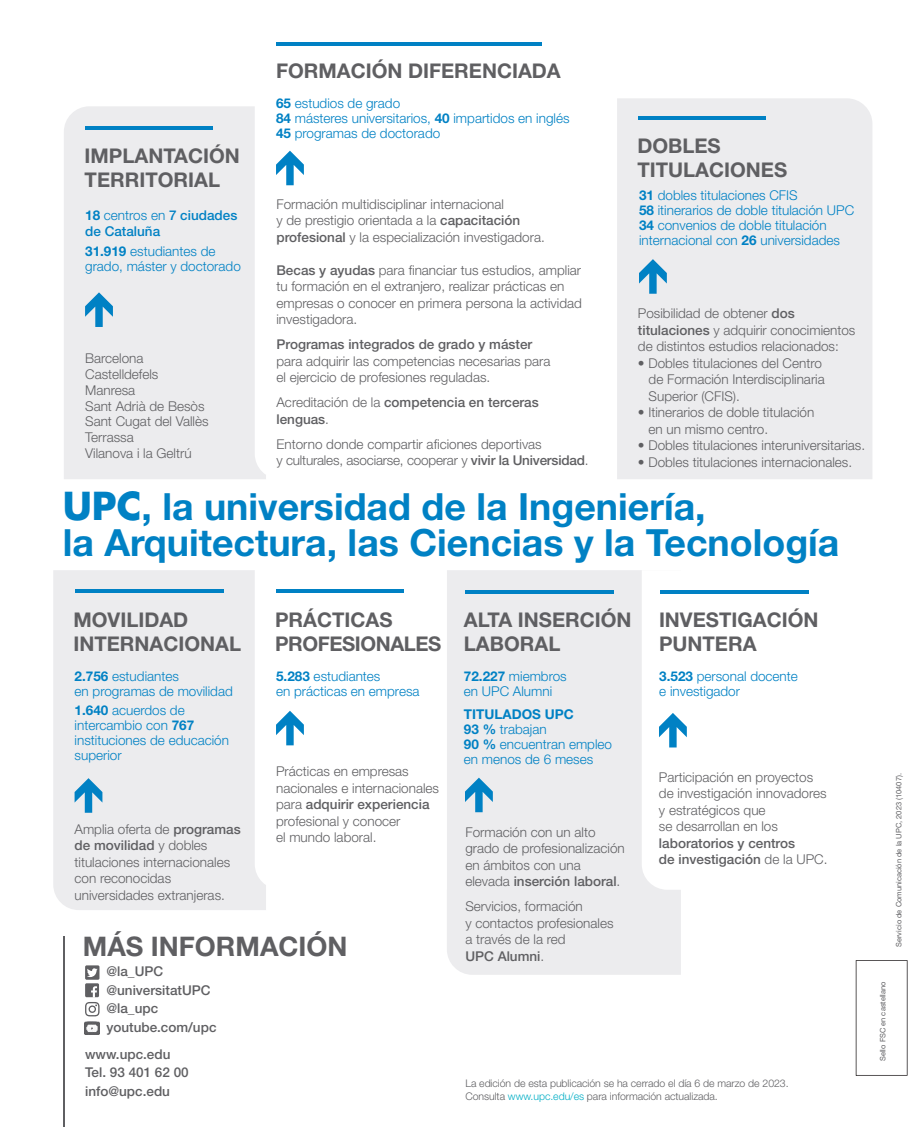
<style>
.page{position:relative;width:915px;height:1127px;background:#fff}
.page>*{position:absolute;margin:0;border:0;box-sizing:border-box;transform-origin:0 0}
.t1{font:700 37.5px/36px "Helvetica Neue LT Std";color:#0081c4}
.t2{font:700 27px "Helvetica Neue LT Std";color:#5f5f62}
.t3{font:700 20.25px/24px "Helvetica Neue LT Std";color:#5f5f62}
.t4{font:700 20.25px/24px "Helvetica Neue LT Std";letter-spacing:-.02em;color:#5f5f62}
.t5{font:300 13.5px/16.5px "Helvetica Neue LT Std";color:#5f5f62}
.t6{font:300 13.5px/15px "Helvetica Neue LT Std";color:#0081c4}
.t7{font:500 13.5px/18.6px "Helvetica Neue LT Std";color:#5f5f62}
.t8{font:500 13.5px/16.5px "Helvetica Neue LT Std";color:#0081c4}
.t9{font:300 10.5px/13.5px "Helvetica Neue LT Std";letter-spacing:-.005em;color:#5f5f62}
.t10{font:7.5px "Helvetica Neue LT Std";color:#5f5f62}
.s1{font-weight:700}
.s2{font-weight:300}
.s3{font-weight:500}
.s4{font-family:"Futura Std"}
.s5{color:#00aec5}
</style>
<div class="page">
<div style="left:64px;top:106px;width:191px;height:373px;background:#ececee"></div>
<div style="left:447px;top:570px;width:233px;height:405px;background:#ececee"></div>
<svg style="left:641px;top:570px;width:168px;height:320px"></svg>
<div style="left:617px;top:98px;width:255px;height:381px;background:#ececee"></div>
<svg style="left:638px;top:259px;width:28px;height:35px"></svg>
<svg style="left:85px;top:292px;width:28px;height:35px"></svg>
<svg style="left:658px;top:713px;width:28px;height:34px"></svg>
<hr style="left:465px;top:590px;width:148px;height:3px;background:#0081c4">
<hr style="left:659px;top:590px;width:149px;height:3px;background:#0081c4">
<hr style="left:85px;top:126px;width:128px;height:3px;background:#0081c4">
<hr style="left:638px;top:117px;width:127px;height:3px;background:#0081c4">
<svg style="left:465px;top:778px;width:27px;height:34px"></svg>
<svg style="left:276px;top:151px;width:28px;height:34px"></svg>
<div style="left:53px;top:570px;width:213px;height:340px;background:#ececee"></div>
<svg style="left:75px;top:778px;width:27px;height:35px"></svg>
<hr style="left:75px;top:590px;width:148px;height:3px;background:#0081c4">
<svg style="left:255px;top:570px;width:149px;height:319px"></svg>
<svg style="left:276px;top:711px;width:28px;height:34px"></svg>
<hr style="left:276px;top:590px;width:127px;height:3px;background:#0081c4">
<hr style="left:276px;top:43px;width:265px;height:3px;background:#0081c4">
<hr style="left:63px;top:935px;width:2px;height:192px;background:#5f5f62">
<div style="left:85px;top:965px;width:14px;height:15px;background:#5f5f62;border-radius:2px"></div>
<svg style="left:87px;top:968px;width:11px;height:9px"></svg>
<div style="left:85px;top:983px;width:14px;height:14px;background:#5f5f62;border-radius:2px"></div>
<svg style="left:85px;top:986px;width:14px;height:30px"></svg>
<img style="left:85px;top:1021px;width:14px;height:14px">
<svg style="left:855px;top:960px;width:52px;height:116px"></svg>
<h3 class="t3" style="left:85px;top:144px;width:157px">IMPLANTACIÓN<br>TERRITORIAL</h3>
<p class="t8" style="left:85px;top:207px;width:154px"><span class="s1">18</span> <span class="s2">centros en</span> 7 ciudades de Cataluña</p>
<p class="t6" style="left:85px;top:243px;width:157px"><span class="s1">31.919</span> estudiantes de grado, máster y doctorado</p>
<p class="t5" style="left:85px;top:350px;width:125px;line-height:15.8px">Barcelona<br>Castelldefels<br>Manresa<br>Sant Adrià de Besòs<br>Sant Cugat del Vallès<br>Terrassa<br>Vilanova i la Geltrú</p>
<h3 class="t3" style="left:276px;top:59px;width:286px">FORMACIÓN DIFERENCIADA</h3>
<p class="t6" style="left:276px;top:95px;width:295px"><span class="s1">65</span> estudios de grado<br><span class="s1">84</span> másteres universitarios, <span class="s1">40</span> impartidos en inglés<br><span class="s1">45</span> programas de doctorado</p>
<p class="t5" style="left:276px;top:195px;width:270px">Formación multidisciplinar internacional<br>y de prestigio orientada a la <span class="s3">capacitación profesional</span> y la especialización investigadora.</p>
<p class="t5" style="left:276px;top:261px;width:307px"><span class="s3">Becas y ayudas</span> para financiar tus estudios, ampliar tu formación en el extranjero, realizar prácticas en empresas o conocer en primera persona la actividad investigadora.</p>
<p class="t7" style="left:276px;top:335px;width:257px">Programas integrados de grado y máster</p>
<p class="t5" style="left:276px;top:352px;width:275px">para adquirir las competencias necesarias para el ejercicio de profesiones reguladas.</p>
<p class="t7" style="left:276px;top:394px;width:264px;line-height:16.5px"><span class="s2">Acreditación de la</span> competencia en terceras lenguas<span class="s2">.</span></p>
<p class="t5" style="left:276px;top:435px;width:313px">Entorno donde compartir aficiones deportivas<br>y culturales, asociarse, cooperar y <span class="s3">vivir la Universidad</span>.</p>
<h3 class="t3" style="left:637px;top:133px;width:151px">DOBLES<br>TITULACIONES</h3>
<p class="t6" style="left:638px;top:188px;width:217px"><span class="s1">31</span> dobles titulaciones CFIS<br><span class="s1">58</span> itinerarios de doble titulación UPC <span class="s1">34</span> convenios de doble titulación internacional con <span class="s1">26</span> universidades</p>
<p class="t5" style="left:637px;top:305px;width:219px">Posibilidad de obtener <span class="s3">dos titulaciones</span> y adquirir conocimientos de distintos estudios relacionados:</p>
<p class="t5" style="left:648px;top:354px;width:178px;text-indent:-11px">• Dobles titulaciones del Centro de Formación Interdisciplinaria<br>Superior (CFIS).</p>
<p class="t5" style="left:648px;top:404px;width:167px;text-indent:-11px">• Itinerarios de doble titulación en un mismo centro.</p>
<p class="t5" style="left:637px;top:437px;width:229px">• Dobles titulaciones interuniversitarias.</p>
<p class="t5" style="left:637px;top:453px;width:216px">• Dobles titulaciones internacionales.</p>
<h1 class="t1" style="left:63px;top:488px;width:778px"><span class="s4">UPC</span>, la universidad de la Ingeniería,<br>la Arquitectura, las Ciencias y la Tecnología</h1>
<h3 class="t3" style="left:73px;top:607px;width:169px">MOVILIDAD<br>INTERNACIONAL</h3>
<p class="t6" style="left:75px;top:668px;width:160px"><span class="s1">2.756</span> estudiantes<br>en programas de movilidad</p>
<p class="t6" style="left:75px;top:702px;width:156px"><span class="s1">1.640</span> acuerdos de intercambio con <span class="s1">767 </span>instituciones de educación superior</p>
<p class="t5" style="left:74px;top:820px;width:168px">Amplia oferta de <span class="s3">programas de movilidad</span> y dobles titulaciones internacionales con reconocidas universidades extranjeras.</p>
<h3 class="t4" style="left:275px;top:607px;width:168px">PRÁCTICAS<br>PROFESIONALES</h3>
<p class="t6" style="left:276px;top:668px;width:145px"><span class="s1">5.283</span> estudiantes<br>en prácticas en empresa</p>
<p class="t5" style="left:276px;top:763px;width:164px">Prácticas en empresas nacionales e internacionales para <span class="s3">adquirir experiencia </span>profesional y conocer<br>el mundo laboral.</p>
<h2 class="t2" style="left:83px;top:929px;width:266px">MÁS INFORMACIÓN</h2>
<p class="t7" style="left:106px;top:962px;width:112px">@la_UPC @universitatUPC @la_upc youtube.com/upc</p>
<p class="t7" style="left:85px;top:1044px;width:105px">www.upc.edu<br>Tel. 93 401 62 00 info@upc.edu</p>
<h3 class="t3" style="left:463px;top:607px;width:169px">ALTA INSERCIÓN<br>LABORAL</h3>
<p class="t6" style="left:463px;top:668px;width:104px"><span class="s1">72.227</span> miembros en UPC Alumni</p>
<p class="t6" style="left:463px;top:707px;width:150px"><span class="s1">TITULADOS UPC<br>93 %</span> trabajan<br><span class="s1">90 %</span> encuentran empleo en menos de 6 meses</p>
<p class="t5" style="left:465px;top:823px;width:161px">Formación con un alto grado de profesionalización en ámbitos con una elevada <span class="s3">inserción laboral</span>.</p>
<p class="t5" style="left:465px;top:898px;width:150px">Servicios, formación<br>y contactos profesionales a través de la red<br><span class="s3">UPC Alumni</span>.</p>
<h3 class="t3" style="left:658px;top:607px;width:161px">INVESTIGACIÓN<br>PUNTERA</h3>
<p class="t6" style="left:659px;top:668px;width:140px"><span class="s1">3.523</span> personal docente e investigador</p>
<p class="t5" style="left:658px;top:768px;width:169px">Participación en proyectos de investigación innovadores y estratégicos que<br>se desarrollan en los</p>
<p class="t7" style="left:658px;top:834px;width:170px;line-height:16.5px">laboratorios y centros<br>de investigación <span class="s2">de la UPC.</span></p>
<p class="t9" style="left:465px;top:1076px;width:324px">La edición de esta publicación se ha cerrado el día 6 de marzo de 2023.<br>Consulta <span class="s5">www.upc.edu/es</span> para información actualizada.</p>
<p class="t10" style="left:894px;top:947px;width:175px;rotate:-90deg">Servicio de Comunicación de la UPC, 2023 (10407).</p>
<p class="t10" style="left:878px;top:1061px;width:81px;rotate:-90deg">Sello FSC en castellano</p>
</div>
